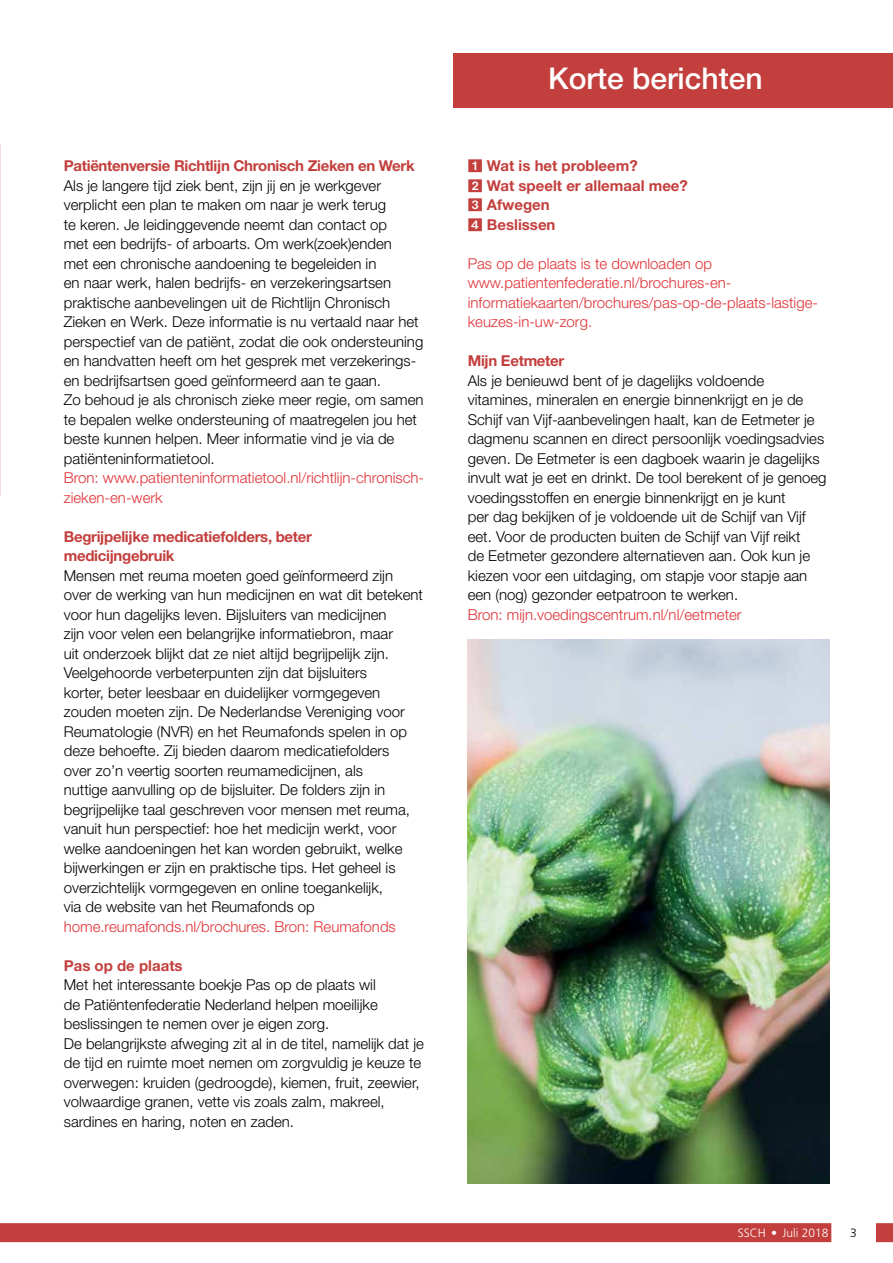
<style>
.page{position:relative;width:893px;height:1263px;background:#fff}
.page>*{position:absolute;margin:0;border:0;box-sizing:border-box;transform-origin:0 0}
.t1{font:500 30px "Helvetica Neue LT Std";color:#fff}
.t2{font:300 15px/19.5px "Helvetica Neue LT Std";color:#000}
.t3{font:300 15px/19.5px "Helvetica Neue LT Std";color:#e03136}
.t4{font:700 15px/19.5px "Helvetica Neue LT Std";letter-spacing:-.02em;color:#c33f3d}
.t5{font:700 15px/19.5px "Helvetica Neue LT Std";color:#c33f3d}
.t6{font:300 12px "Frutiger LT Std";color:#fff}
.s1{font-weight:400}
.s2{font-size:19.5px}
.s3{color:#000}
</style>
<div class="page">
<img style="left:468px;top:639px;width:361px;height:545px">
<img style="left:0;top:230px;width:1px;height:172px">
<div style="left:453px;top:54px;width:440px;height:54px;background:#c33f3d"></div>
<svg style="left:0;top:1223px;width:893px;height:19px;background:#c64a48"></svg>
<p class="t4" style="left:64px;top:156px;width:352px">Patiëntenversie Richtlijn Chronisch Zieken en Werk</p>
<p class="t2" style="left:64px;top:175px;width:361px">Als je langere tijd ziek bent, zijn jij en je werkgever verplicht een plan te maken om naar je werk terug<br>te keren. Je leidinggevende neemt dan contact op<br>met een bedrijfs- of arboarts. Om werk(zoek)enden<br>met een chronische aandoening te begeleiden in<br>en naar werk, halen bedrijfs- en verzekeringsartsen praktische aanbevelingen uit de Richtlijn Chronisch Zieken en Werk. Deze informatie is nu vertaald naar het perspectief van de patiënt, zodat die ook ondersteuning en handvatten heeft om het gesprek met verzekerings&shy;en bedrijfsartsen goed geïnformeerd aan te gaan.<br>Zo behoud je als chronisch zieke meer regie, om samen te bepalen welke ondersteuning of maatregelen jou het beste kunnen helpen. Meer informatie vind je via de patiënteninformatietool.</p>
<p class="t3" style="left:64px;top:468px;width:362px">Bron: www.patienteninformatietool.nl/richtlijn-chronisch&shy;zieken-en-werk</p>
<p class="t4" style="left:64px;top:526px;width:250px">Begrijpelijke medicatiefolders, beter medicijngebruik</p>
<p class="t2" style="left:64px;top:565px;width:361px">Mensen met reuma moeten goed geïnformeerd zijn over de werking van hun medicijnen en wat dit betekent voor hun dagelijks leven. Bijsluiters van medicijnen<br>zijn voor velen een belangrijke informatiebron, maar<br>uit onderzoek blijkt dat ze niet altijd begrijpelijk zijn.<br>Veelgehoorde verbeterpunten zijn dat bijsluiters<br>korter, beter leesbaar en duidelijker vormgegeven zouden moeten zijn. De Nederlandse Vereniging voor Reumatologie (NVR) en het Reumafonds spelen in op deze behoefte. Zij bieden daarom medicatiefolders<br>over zo’n veertig soorten reumamedicijnen, als<br>nuttige aanvulling op de bijsluiter. De folders zijn in begrijpelijke taal geschreven voor mensen met reuma, vanuit hun perspectief: hoe het medicijn werkt, voor welke aandoeningen het kan worden gebruikt, welke bijwerkingen er zijn en praktische tips. Het geheel is overzichtelijk vormgegeven en online toegankelijk,<br>via de website van het Reumafonds op</p>
<p class="t3" style="left:64px;top:916px;width:334px">home.reumafonds.nl/brochures. Bron: Reumafonds</p>
<p class="t5" style="left:64px;top:955px;width:120px">Pas op de plaats</p>
<p class="t2" style="left:64px;top:975px;width:362px">Met het interessante boekje Pas op de plaats wil<br>de Patiëntenfederatie Nederland helpen moeilijke beslissingen te nemen over je eigen zorg.<br>De belangrijkste afweging zit al in de titel, namelijk dat je de tijd en ruimte moet nemen om zorgvuldig je keuze te overwegen: kruiden (gedroogde), kiemen, fruit, zeewier, volwaardige granen, vette vis zoals zalm, makreel, sardines en haring, noten en zaden.</p>
<h1 class="t1" style="left:548px;top:60px;width:216px">Korte berichten</h1>
<p class="t5" style="left:487px;top:156px;width:203px">Wat is het probleem?<br>Wat speelt er allemaal mee?</p>
<p class="t4" style="left:468px;top:195px;width:83px">✓ Afwegen</p>
<p class="t5" style="left:468px;top:214px;width:89px">✔ Beslissen</p>
<p class="t3" style="left:468px;top:253px;width:352px">Pas op de plaats is te downloaden op www.patientenfederatie.nl/brochures-en&shy;informatiekaarten/brochures/pas-op-de-plaats-lastige&shy;keuzes-in-uw-zorg.</p>
<p class="t4" style="left:468px;top:351px;width:98px">Mijn Eetmeter</p>
<p class="t2" style="left:468px;top:370px;width:360px">Als je benieuwd bent of je dagelijks voldoende vitamines, mineralen en energie binnenkrijgt en je de Schijf van Vijf-aanbevelingen haalt, kan de Eetmeter je dagmenu scannen en direct persoonlijk voedingsadvies geven. De Eetmeter is een dagboek waarin je dagelijks invult wat je eet en drinkt. De tool berekent of je genoeg voedingsstoffen en energie binnenkrijgt en je kunt<br>per dag bekijken of je voldoende uit de Schijf van Vijf eet. Voor de producten buiten de Schijf van Vijf reikt<br>de Eetmeter gezondere alternatieven aan. Ook kun je kiezen voor een uitdaging, om stapje voor stapje aan een (nog) gezonder eetpatroon te werken.</p>
<p class="t3" style="left:468px;top:604px;width:275px">Bron: mijn.voedingscentrum.nl/nl/eetmeter</p>
<p class="t6" style="left:738px;top:1226px;width:120px">SSCH <span class="s1">•</span> Juli 2018 <span class="s2">|</span> <span class="s3">3</span></p>
</div>
